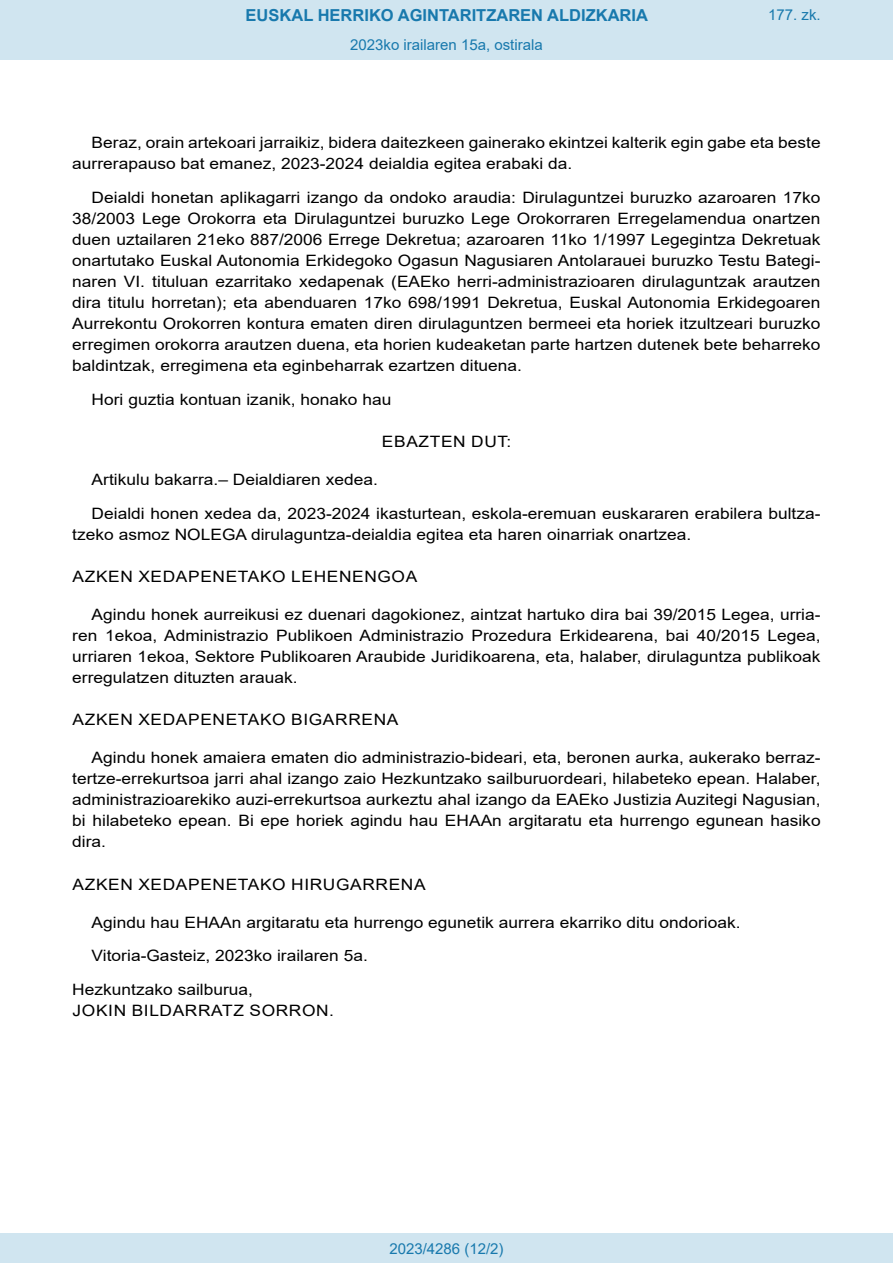
<style>
.page{position:relative;width:893px;height:1263px;background:#fff}
.page>*{position:absolute;margin:0;border:0;box-sizing:border-box;transform-origin:0 0}
.t1{font:700 16.5px "Arial";color:#1879ad}
.BOPVDetalle{font:15.6px/21px "Arial";color:#000;text-align:justify;scale:1.11 1}
.BOPVDisposicion{font:15.6px "Arial";letter-spacing:.035em;color:#000;scale:1.11 1}
.BOPVFirmaLugFec{font:15.6px "Arial";color:#000;scale:1.11 1}
.BOPVFirmaNombre{font:15.6px "Arial";letter-spacing:.035em;color:#000;scale:1.11 1}
.BOPVFirmaPuesto{font:15.6px "Arial";color:#000;scale:1.11 1}
.BOPVClave{font:15.6px "Arial";letter-spacing:.035em;color:#000;scale:1.11 1}
.Paginacion_Centro{font:15px "Arial";color:#1879ad}
</style>
<div class="page">
<div style="left:0;top:0;width:893px;height:60px;background:#d0e5f0"></div>
<div style="left:0;top:1233px;width:893px;height:30px;background:#d0e5f0"></div>
<p class="t1" style="left:246px;top:3px;width:404px">EUSKAL HERRIKO AGINTARITZAREN ALDIZKARIA</p>
<p class="Paginacion_Centro" style="left:350px;top:35px;width:194px">2023ko irailaren 15a, ostirala</p>
<p class="Paginacion_Centro" style="left:768px;top:5px;width:54px">177. zk.</p>
<p class="BOPVDetalle" style="left:72px;top:132px;width:676px;text-indent:19px">Beraz, orain artekoari jarraikiz, bidera daitezkeen gainerako ekintzei kalterik egin gabe eta beste aurrerapauso bat emanez, 2023-2024 deialdia egitea erabaki da.</p>
<p class="BOPVDetalle" style="left:72px;top:187px;width:676px;text-indent:19px">Deialdi honetan aplikagarri izango da ondoko araudia: Dirulaguntzei buruzko azaroaren 17ko 38/2003 Lege Orokorra eta Dirulaguntzei buruzko Lege Orokorraren Erregelamendua onartzen duen uztailaren 21eko 887/2006 Errege Dekretua; azaroaren 11ko 1/1997 Legegintza Dekretuak onartutako Euskal Autonomia Erkidegoko Ogasun Nagusiaren Antolarauei buruzko Testu Bategi&shy;naren VI. tituluan ezarritako xedapenak (EAEko herri-administrazioaren dirulaguntzak arautzen dira titulu horretan); eta abenduaren 17ko 698/1991 Dekretua, Euskal Autonomia Erkidegoaren Aurrekontu Orokorren kontura ematen diren dirulaguntzen bermeei eta horiek itzultzeari buruzko erregimen orokorra arautzen duena, eta horien kudeaketan parte hartzen dutenek bete beharreko baldintzak, erregimena eta eginbeharrak ezartzen dituena.</p>
<p class="BOPVDetalle" style="left:92px;top:389px;width:272px">Hori guztia kontuan izanik, honako hau</p>
<p class="BOPVClave" style="left:382px;top:431px;width:118px">EBAZTEN DUT:</p>
<p class="BOPVDetalle" style="left:92px;top:469px;width:259px">Artikulu bakarra.– Deialdiaren xedea.</p>
<p class="BOPVDetalle" style="left:72px;top:503px;width:676px;text-indent:19px">Deialdi honen xedea da, 2023-2024 ikasturtean, eskola-eremuan euskararen erabilera bultza&shy;tzeko asmoz NOLEGA dirulaguntza-deialdia egitea eta haren oinarriak onartzea.</p>
<p class="BOPVDisposicion" style="left:73px;top:566px;width:312px">AZKEN XEDAPENETAKO LEHENENGOA</p>
<p class="BOPVDetalle" style="left:72px;top:604px;width:676px;text-indent:19px">Agindu honek aurreikusi ez duenari dagokionez, aintzat hartuko dira bai 39/2015 Legea, urria&shy;ren 1ekoa, Administrazio Publikoen Administrazio Prozedura Erkidearena, bai 40/2015 Legea, urriaren 1ekoa, Sektore Publikoaren Araubide Juridikoarena, eta, halaber, dirulaguntza publikoak erregulatzen dituzten arauak.</p>
<p class="BOPVDisposicion" style="left:73px;top:709px;width:295px">AZKEN XEDAPENETAKO BIGARRENA</p>
<p class="BOPVDetalle" style="left:72px;top:747px;width:676px;text-indent:19px">Agindu honek amaiera ematen dio administrazio-bideari, eta, beronen aurka, aukerako berraz&shy;tertze-errekurtsoa jarri ahal izango zaio Hezkuntzako sailburuordeari, hilabeteko epean. Halaber, administrazioarekiko auzi-errekurtsoa aurkeztu ahal izango da EAEko Justizia Auzitegi Nagusian, bi hilabeteko epean. Bi epe horiek agindu hau EHAAn argitaratu eta hurrengo egunean hasiko dira.</p>
<p class="BOPVDisposicion" style="left:73px;top:873px;width:320px">AZKEN XEDAPENETAKO HIRUGARRENA</p>
<p class="BOPVDetalle" style="left:92px;top:911px;width:586px">Agindu hau EHAAn argitaratu eta hurrengo egunetik aurrera ekarriko ditu ondorioak.</p>
<p class="BOPVFirmaLugFec" style="left:92px;top:945px;width:250px">Vitoria-Gasteiz, 2023ko irailaren 5a.</p>
<p class="BOPVFirmaPuesto" style="left:72px;top:979px;width:164px">Hezkuntzako sailburua,</p>
<p class="BOPVFirmaNombre" style="left:73px;top:1000px;width:237px">JOKIN BILDARRATZ SORRON.</p>
<p class="Paginacion_Centro" style="left:389px;top:1238px;width:116px">2023/4286 (12/2)</p>
</div>
